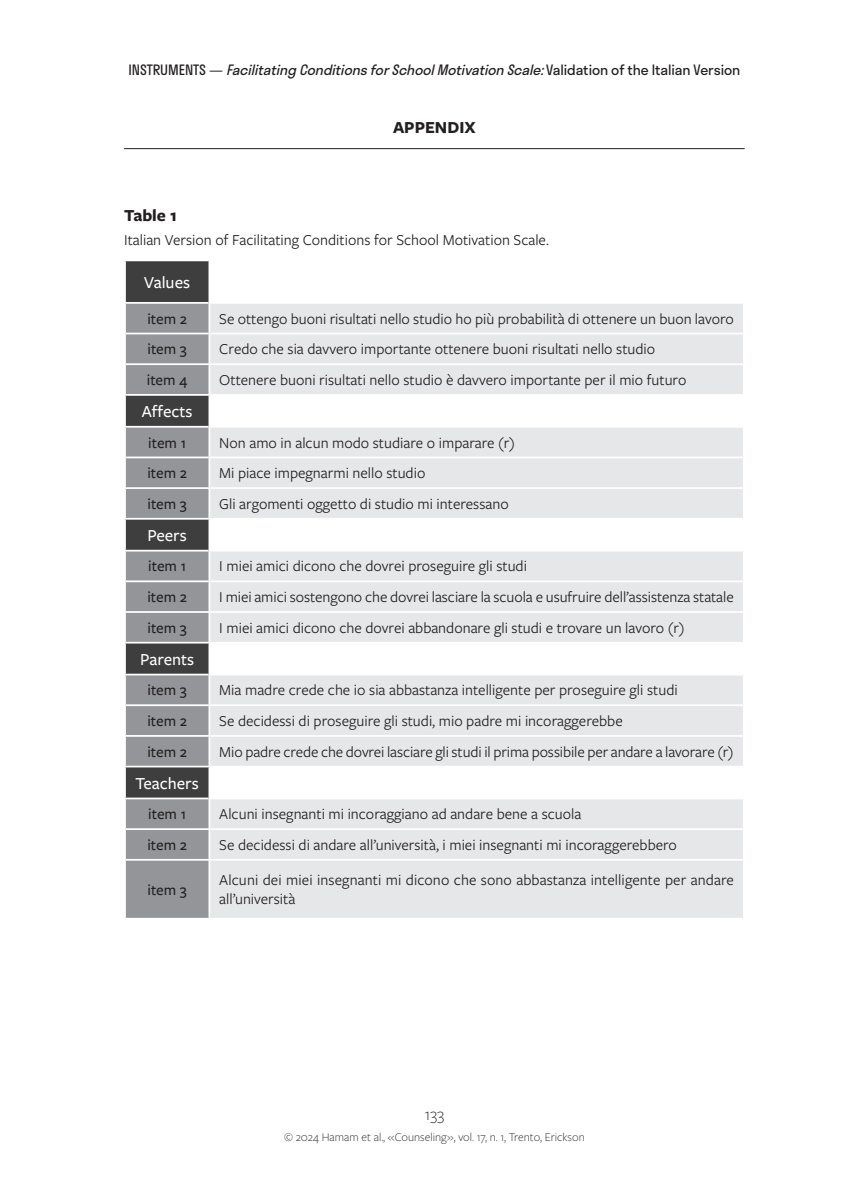
<style>
.page{position:relative;width:844px;height:1191px;background:#fff}
.page>*{position:absolute;margin:0;border:0;box-sizing:border-box;transform-origin:0 0}
.t1{font:500 17.5px "Freight Sans Pro";color:#fff}
.t2{font:700 17.5px "Freight Sans Pro";color:#231f20}
.t3{font:300 17.5px "Freight Sans Pro";color:#231f20}
.t4{font:15.75px/18.9px "Freight Sans Pro";color:#231f20}
.t5{font:500 15.75px "Freight Sans Pro";color:#231f20}
.t6{font:italic 14px "Stratos";color:#231f20}
.t7{font:300 12.25px "Freight Sans Pro";color:#231f20}
.s1{font-style:normal}
</style>
<div class="page">
<hr style="left:124px;top:148px;width:620px;height:1px;background:#231f20">
<div style="left:126px;top:261px;width:82px;height:41px;background:#3e3e3f"></div>
<svg style="left:126px;top:304px;width:82px;height:614px;background:#828487"></svg>
<svg style="left:210px;top:304px;width:532px;height:614px;fill:#e6e7e9"></svg>
<hr style="left:126px;top:333px;width:83px;height:1px;background:#fff">
<hr style="left:209px;top:333px;width:535px;height:1px;background:#fff">
<hr style="left:126px;top:363px;width:83px;height:2px;background:#fff">
<hr style="left:209px;top:363px;width:535px;height:2px;background:#fff">
<hr style="left:126px;top:456px;width:83px;height:2px;background:#fff">
<hr style="left:209px;top:456px;width:535px;height:2px;background:#fff">
<hr style="left:126px;top:487px;width:83px;height:2px;background:#fff">
<hr style="left:209px;top:487px;width:535px;height:2px;background:#fff">
<hr style="left:126px;top:580px;width:83px;height:2px;background:#fff">
<hr style="left:209px;top:580px;width:535px;height:2px;background:#fff">
<hr style="left:126px;top:611px;width:83px;height:2px;background:#fff">
<hr style="left:209px;top:611px;width:535px;height:2px;background:#fff">
<hr style="left:126px;top:704px;width:83px;height:2px;background:#fff">
<hr style="left:209px;top:704px;width:535px;height:2px;background:#fff">
<hr style="left:126px;top:735px;width:83px;height:2px;background:#fff">
<hr style="left:209px;top:735px;width:535px;height:2px;background:#fff">
<hr style="left:126px;top:828px;width:83px;height:2px;background:#fff">
<hr style="left:209px;top:828px;width:535px;height:2px;background:#fff">
<hr style="left:126px;top:859px;width:83px;height:1px;background:#fff">
<hr style="left:209px;top:859px;width:535px;height:1px;background:#fff">
<hr style="left:124px;top:394px;width:85px;height:2px;background:#fff">
<hr style="left:124px;top:426px;width:84px;height:1px;background:#fff">
<hr style="left:209px;top:394px;width:535px;height:2px;background:#fff">
<hr style="left:208px;top:426px;width:536px;height:1px;background:#fff">
<hr style="left:124px;top:518px;width:85px;height:1px;background:#fff">
<hr style="left:209px;top:518px;width:535px;height:1px;background:#fff">
<hr style="left:208px;top:550px;width:536px;height:1px;background:#fff">
<hr style="left:124px;top:673px;width:84px;height:2px;background:#fff">
<hr style="left:209px;top:642px;width:535px;height:1px;background:#fff">
<hr style="left:208px;top:673px;width:536px;height:2px;background:#fff">
<hr style="left:124px;top:765px;width:85px;height:2px;background:#fff">
<hr style="left:209px;top:765px;width:535px;height:2px;background:#fff">
<hr style="left:124px;top:797px;width:84px;height:2px;background:#fff">
<hr style="left:208px;top:797px;width:536px;height:2px;background:#fff">
<hr style="left:124px;top:550px;width:84px;height:1px;background:#fff">
<hr style="left:124px;top:642px;width:85px;height:1px;background:#fff">
<p class="t6" style="left:128px;top:58px;width:613px"><span class="s1">I N S T R U M E N T S —</span> FacilitatingConditionsforSchoolMotivationScale:<span class="s1">V a l i d a t i o n o f t h e I t a l i a n Ve r s i o n</span></p>
<p class="t2" style="left:393px;top:116px;width:84px">APPENDIX</p>
<p class="t2" style="left:124px;top:203px;width:54px">Table 1</p>
<p class="t4" style="left:124px;top:229px;width:426px">Italian Version of Facilitating Conditions for School Motivation Scale.</p>
<p class="t1" style="left:144px;top:270px;width:47px">Values</p>
<p class="t5" style="left:147px;top:308px;width:41px">item 2</p>
<p class="t4" style="left:219px;top:308px;width:516px">Se ottengo buoni risultati nello studio ho più probabilità di ottenere un buon lavoro</p>
<p class="t5" style="left:147px;top:338px;width:41px">item 3</p>
<p class="t4" style="left:219px;top:339px;width:437px">Credo che sia davvero importante ottenere buoni risultati nello studio</p>
<p class="t5" style="left:147px;top:369px;width:42px">item 4</p>
<p class="t4" style="left:219px;top:370px;width:468px">Ottenere buoni risultati nello studio è davvero importante per il mio futuro</p>
<p class="t1" style="left:142px;top:399px;width:52px">Affects</p>
<p class="t5" style="left:148px;top:432px;width:39px">item 1</p>
<p class="t4" style="left:219px;top:432px;width:297px">Non amo in alcun modo studiare o imparare (r)</p>
<p class="t5" style="left:147px;top:462px;width:41px">item 2</p>
<p class="t4" style="left:219px;top:463px;width:207px">Mi piace impegnarmi nello studio</p>
<p class="t5" style="left:147px;top:493px;width:41px">item 3</p>
<p class="t4" style="left:219px;top:493px;width:291px">Gli argomenti oggetto di studio mi interessano</p>
<p class="t1" style="left:147px;top:523px;width:41px">Peers</p>
<p class="t5" style="left:148px;top:556px;width:39px">item 1</p>
<p class="t4" style="left:219px;top:556px;width:309px">I miei amici dicono che dovrei proseguire gli studi</p>
<p class="t5" style="left:147px;top:586px;width:41px">item 2</p>
<p class="t4" style="left:219px;top:587px;width:516px">I miei amici sostengono che dovrei lasciare la scuola e usufruire dell’assistenza statale</p>
<p class="t5" style="left:147px;top:617px;width:41px">item 3</p>
<p class="t4" style="left:219px;top:617px;width:466px">I miei amici dicono che dovrei abbandonare gli studi e trovare un lavoro (r)</p>
<p class="t1" style="left:140px;top:647px;width:56px">Parents</p>
<p class="t5" style="left:147px;top:679px;width:41px">item 3</p>
<p class="t4" style="left:219px;top:680px;width:460px">Mia madre crede che io sia abbastanza intelligente per proseguire gli studi</p>
<p class="t5" style="left:147px;top:710px;width:41px">item 2</p>
<p class="t4" style="left:219px;top:710px;width:405px">Se decidessi di proseguire gli studi, mio padre mi incoraggerebbe</p>
<p class="t5" style="left:147px;top:741px;width:41px">item 2</p>
<p class="t4" style="left:219px;top:741px;width:516px">Mio padre crede che dovrei lasciare gli studi il prima possibile per andare a lavorare (r)</p>
<p class="t1" style="left:135px;top:771px;width:65px">Teachers</p>
<p class="t5" style="left:148px;top:803px;width:39px">item 1</p>
<p class="t4" style="left:219px;top:804px;width:363px">Alcuni insegnanti mi incoraggiano ad andare bene a scuola</p>
<p class="t5" style="left:147px;top:834px;width:41px">item 2</p>
<p class="t4" style="left:219px;top:834px;width:459px">Se decidessi di andare all’università, i miei insegnanti mi incoraggerebbero</p>
<p class="t5" style="left:147px;top:879px;width:41px">item 3</p>
<p class="t4" style="left:219px;top:870px;width:516px">Alcuni dei miei insegnanti mi dicono che sono abbastanza intelligente per andare all’università</p>
<p class="t3" style="left:424px;top:1102px;width:21px">133</p>
<p class="t7" style="left:284px;top:1129px;width:302px">© 2024 Hamam et al., «Counseling», vol. 17, n. 1, Trento, Erickson</p>
</div>
